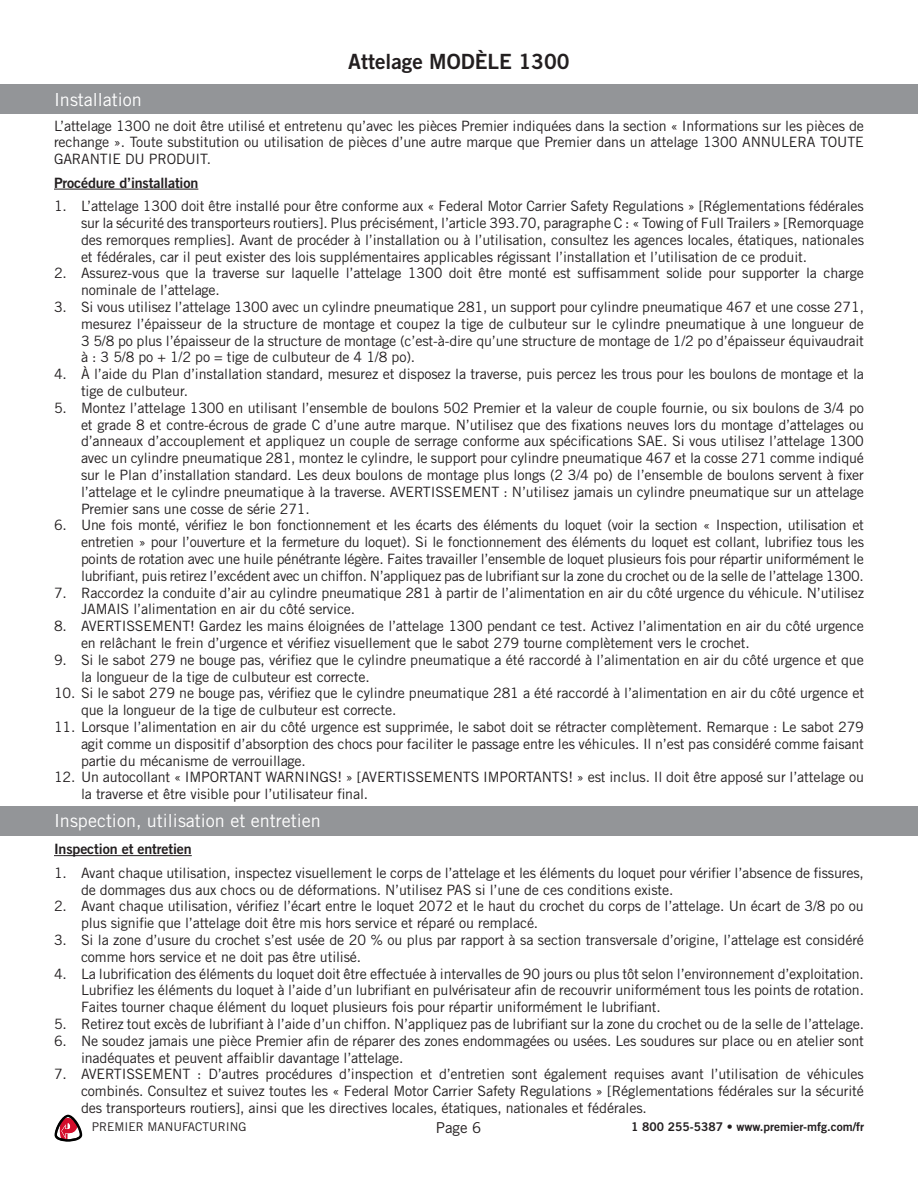
<style>
.page{position:relative;width:918px;height:1188px;background:#fff}
.page>*{position:absolute;margin:0;border:0;box-sizing:border-box;transform-origin:0 0}
.t1{font:21px "Trade Gothic LT Std Bd 2";color:#231f20}
.t2{font:18px "Trade Gothic LT Std";color:#fff}
.t3{font:15px "Trade Gothic LT Std";color:#231f20}
.t4{font:14.25px/16.8px "Trade Gothic LT Std";letter-spacing:-.01em;color:#231f20}
.t5{font:14.25px "Trade Gothic LT Std Bd 2";letter-spacing:-.01em;color:#231f20}
.t6{font:12px "Trade Gothic LT Std Bd 2";color:#231f20}
.t7{font:12px "Trade Gothic LT Std";color:#231f20}
</style>
<div class="page">
<svg style="left:54px;top:1114px;width:29px;height:28px"></svg>
<div style="left:0;top:84px;width:918px;height:30px;background:#939598"></div>
<div style="left:0;top:806px;width:918px;height:30px;background:#939598"></div>
<hr style="left:54px;top:189px;width:144px;height:1px;background:#231f20">
<hr style="left:54px;top:855px;width:138px;height:1px;background:#231f20">
<p class="t2" style="left:54px;top:88px;width:90px">Installation</p>
<p class="t1" style="left:348px;top:49px;width:223px">Attelage MODÈLE 1300</p>
<p class="t4" style="left:54px;top:117px;width:812px;text-align:justify">L’attelage 1300 ne doit être utilisé et entretenu qu’avec les pièces Premier indiquées dans la section « Informations sur les pièces de rechange ». Toute substitution ou utilisation de pièces d’une autre marque que Premier dans un attelage 1300 ANNULERA TOUTE GARANTIE DU PRODUIT.</p>
<p class="t5" style="left:54px;top:174px;width:146px">Procédure d’installation</p>
<p class="t4" style="left:81px;top:198px;width:785px;text-align:justify;text-indent:-27px">1. L’attelage 1300 doit être installé pour être conforme aux « Federal Motor Carrier Safety Regulations » [Réglementations fédérales sur la sécurité des transporteurs routiers]. Plus précisément, l’article 393.70, paragraphe C : « Towing of Full Trailers » [Remorquage des remorques remplies]. Avant de procéder à l’installation ou à l’utilisation, consultez les agences locales, étatiques, nationales et fédérales, car il peut exister des lois supplémentaires applicables régissant l’installation et l’utilisation de ce produit.</p>
<p class="t4" style="left:81px;top:265px;width:785px;text-indent:-27px">2. Assurez-vous que la traverse sur laquelle l’attelage 1300 doit être monté est suffisamment solide pour supporter la charge nominale de l’attelage.</p>
<p class="t4" style="left:81px;top:298px;width:785px;text-align:justify;text-indent:-27px">3. Si vous utilisez l’attelage 1300 avec un cylindre pneumatique 281, un support pour cylindre pneumatique 467 et une cosse 271, mesurez l’épaisseur de la structure de montage et coupez la tige de culbuteur sur le cylindre pneumatique à une longueur de 3 5/8 po plus l’épaisseur de la structure de montage (c’est-à-dire qu’une structure de montage de 1/2 po d’épaisseur équivaudrait à : 3 5/8 po + 1/2 po = tige de culbuteur de 4 1/8 po).</p>
<p class="t4" style="left:81px;top:366px;width:785px;text-indent:-27px">4. À l’aide du Plan d’installation standard, mesurez et disposez la traverse, puis percez les trous pour les boulons de montage et la tige de culbuteur.</p>
<p class="t4" style="left:81px;top:399px;width:785px;text-align:justify;text-indent:-27px">5. Montez l’attelage 1300 en utilisant l’ensemble de boulons 502 Premier et la valeur de couple fournie, ou six boulons de 3/4 po et grade 8 et contre-écrous de grade C d’une autre marque. N’utilisez que des fixations neuves lors du montage d’attelages ou d’anneaux d’accouplement et appliquez un couple de serrage conforme aux spécifications SAE. Si vous utilisez l’attelage 1300 avec un cylindre pneumatique 281, montez le cylindre, le support pour cylindre pneumatique 467 et la cosse 271 comme indiqué sur le Plan d’installation standard. Les deux boulons de montage plus longs (2 3/4 po) de l’ensemble de boulons servent à fixer l’attelage et le cylindre pneumatique à la traverse. AVERTISSEMENT : N’utilisez jamais un cylindre pneumatique sur un attelage Premier sans une cosse de série 271.</p>
<p class="t4" style="left:81px;top:517px;width:785px;text-align:justify;text-indent:-27px">6. Une fois monté, vérifiez le bon fonctionnement et les écarts des éléments du loquet (voir la section « Inspection, utilisation et entretien » pour l’ouverture et la fermeture du loquet). Si le fonctionnement des éléments du loquet est collant, lubrifiez tous les points de rotation avec une huile pénétrante légère. Faites travailler l’ensemble de loquet plusieurs fois pour répartir uniformément le lubrifiant, puis retirez l’excédent avec un chiffon. N’appliquez pas de lubrifiant sur la zone du crochet ou de la selle de l’attelage 1300.</p>
<p class="t4" style="left:81px;top:584px;width:785px;text-indent:-27px">7. Raccordez la conduite d’air au cylindre pneumatique 281 à partir de l’alimentation en air du côté urgence du véhicule. N’utilisez<br>JAMAIS l’alimentation en air du côté service.</p>
<p class="t4" style="left:81px;top:618px;width:784px;text-indent:-27px">8. AVERTISSEMENT! Gardez les mains éloignées de l’attelage 1300 pendant ce test. Activez l’alimentation en air du côté urgence en relâchant le frein d’urgence et vérifiez visuellement que le sabot 279 tourne complètement vers le crochet.</p>
<p class="t4" style="left:81px;top:651px;width:784px;text-indent:-27px">9. Si le sabot 279 ne bouge pas, vérifiez que le cylindre pneumatique a été raccordé à l’alimentation en air du côté urgence et que la longueur de la tige de culbuteur est correcte.</p>
<p class="t4" style="left:81px;top:685px;width:785px;text-indent:-27px">10. Si le sabot 279 ne bouge pas, vérifiez que le cylindre pneumatique 281 a été raccordé à l’alimentation en air du côté urgence et que la longueur de la tige de culbuteur est correcte.</p>
<p class="t4" style="left:81px;top:718px;width:785px;text-align:justify;text-indent:-27px">11. Lorsque l’alimentation en air du côté urgence est supprimée, le sabot doit se rétracter complètement. Remarque : Le sabot 279 agit comme un dispositif d’absorption des chocs pour faciliter le passage entre les véhicules. Il n’est pas considéré comme faisant partie du mécanisme de verrouillage.</p>
<p class="t4" style="left:81px;top:769px;width:784px;text-indent:-27px">12. Un autocollant « IMPORTANT WARNINGS! » [AVERTISSEMENTS IMPORTANTS! » est inclus. Il doit être apposé sur l’attelage ou la traverse et être visible pour l’utilisateur final.</p>
<p class="t2" style="left:54px;top:809px;width:268px">Inspection, utilisation et entretien</p>
<p class="t5" style="left:54px;top:840px;width:139px">Inspection et entretien</p>
<p class="t4" style="left:81px;top:864px;width:784px;text-indent:-27px">1. Avant chaque utilisation, inspectez visuellement le corps de l’attelage et les éléments du loquet pour vérifier l’absence de fissures, de dommages dus aux chocs ou de déformations. N’utilisez PAS si l’une de ces conditions existe.</p>
<p class="t4" style="left:81px;top:898px;width:784px;text-indent:-27px">2. Avant chaque utilisation, vérifiez l’écart entre le loquet 2072 et le haut du crochet du corps de l’attelage. Un écart de 3/8 po ou plus signifie que l’attelage doit être mis hors service et réparé ou remplacé.</p>
<p class="t4" style="left:81px;top:931px;width:785px;text-indent:-27px">3. Si la zone d’usure du crochet s’est usée de 20 % ou plus par rapport à sa section transversale d’origine, l’attelage est considéré comme hors service et ne doit pas être utilisé.</p>
<p class="t4" style="left:81px;top:965px;width:785px;text-align:justify;text-indent:-27px">4. La lubrification des éléments du loquet doit être effectuée à intervalles de 90 jours ou plus tôt selon l’environnement d’exploitation.<br>Lubrifiez les éléments du loquet à l’aide d’un lubrifiant en pulvérisateur afin de recouvrir uniformément tous les points de rotation.<br>Faites tourner chaque élément du loquet plusieurs fois pour répartir uniformément le lubrifiant.</p>
<p class="t4" style="left:54px;top:1015px;width:812px">5. Retirez tout excès de lubrifiant à l’aide d’un chiffon. N’appliquez pas de lubrifiant sur la zone du crochet ou de la selle de l’attelage.</p>
<p class="t4" style="left:81px;top:1032px;width:785px;text-indent:-27px">6. Ne soudez jamais une pièce Premier afin de réparer des zones endommagées ou usées. Les soudures sur place ou en atelier sont inadéquates et peuvent affaiblir davantage l’attelage.</p>
<p class="t4" style="left:81px;top:1066px;width:785px;text-align:justify;text-indent:-27px">7. AVERTISSEMENT : D’autres procédures d’inspection et d’entretien sont également requises avant l’utilisation de véhicules combinés. Consultez et suivez toutes les « Federal Motor Carrier Safety Regulations » [Réglementations fédérales sur la sécurité des transporteurs routiers], ainsi que les directives locales, étatiques, nationales et fédérales.</p>
<p class="t7" style="left:92px;top:1120px;width:156px">PREMIER MANUFACTURING</p>
<p class="t3" style="left:436px;top:1119px;width:47px">Page 6</p>
<p class="t6" style="left:631px;top:1119px;width:234px">1 800 255-5387 • www.premier-mfg.com/fr</p>
</div>
